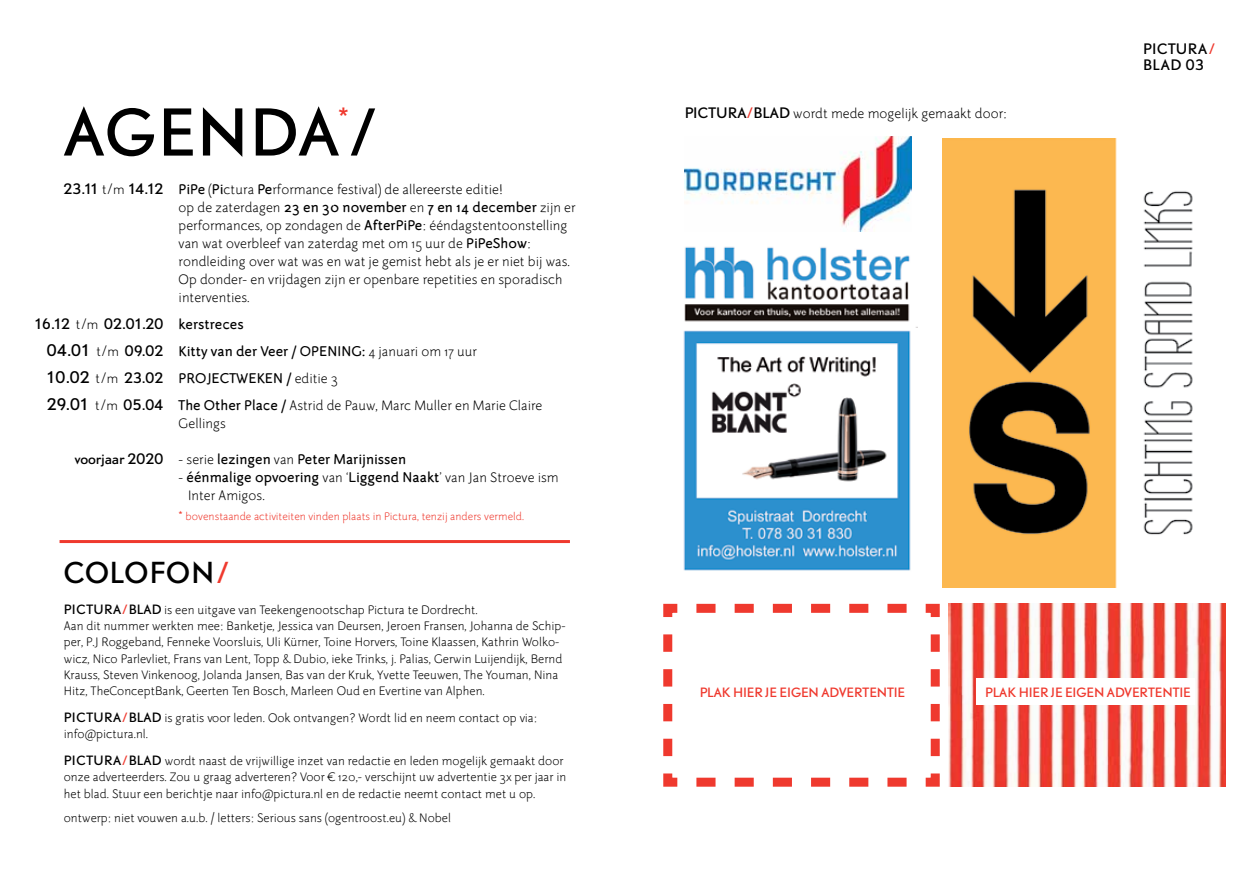
<style>
.page{position:relative;width:1259px;height:893px;background:#fff}
.page>*{position:absolute;margin:0;border:0;box-sizing:border-box;transform-origin:0 0}
.t1{font:60px "DTL Nobel T";letter-spacing:.015em;color:#000}
.t2{font:27px "DTL Nobel T";letter-spacing:.03em;color:#000}
.t3{font:21px "DTL Nobel T";color:#ef392e}
.t4{font:15px/18px "Serious Sans Pro";letter-spacing:.005em;color:#000}
.t5{font:700 15px/27px "Serious Sans Pro";letter-spacing:.005em;color:#000}
.t6{font:15px/27px "DTL Nobel T";letter-spacing:-.055em;color:#000;text-align:justify}
.t7{font:13.5px/16.2px "Serious Sans Pro";letter-spacing:.005em;color:#000}
.t8{font:13.5px "DTL Nobel T";letter-spacing:-.015em;color:#000}
.t9{font:13.5px/16.2px "DTL Nobel T";letter-spacing:.03em;color:#000}
.t10{font:12px "Serious Sans Pro";letter-spacing:.005em;color:#ef392e}
.t11{font:12px "DTL Nobel T";letter-spacing:.005em;color:#ef392e}
.s1{font-family:"DTL Nobel T Light"}
.s2{font-family:"DTL Nobel T Light";font-size:13.5px}
.s3{font-size:13.5px}
.s4{font-weight:700}
.s5{font-weight:400}
.s6{color:#ef392e}
.s7{font-family:"DTL Nobel T";font-size:12px}
.s8{font-family:"DTL Nobel T";font-size:12px;color:#ef392e}
.s9{font-family:"DTL Nobel T";font-size:13.5px}
.s10{font-family:"DTL Nobel T";font-size:13.5px;color:#ef392e}
</style>
<div class="page">
<img style="left:948px;top:604px;width:277px;height:183px">
<div style="left:976px;top:678px;width:218px;height:27px;background:#fff"></div>
<img style="left:683px;top:246px;width:235px;height:325px">
<img style="left:943px;top:138px;width:250px;height:449px">
<img style="left:684px;top:136px;width:227px;height:95px">
<hr style="left:60px;top:540px;width:510px;height:3px;background:#ef392e">
<svg style="left:663px;top:603px;width:277px;height:184px"></svg>
<h1 class="t1" style="left:64px;top:91px;width:316px">AGENDA/</h1>
<h3 class="t3" style="left:339px;top:102px;width:10px">*</h3>
<p class="t8" style="left:63px;top:179px;width:102px">23.11 <span class="s1">t/m</span> 14.12</p>
<p class="t8" style="left:34px;top:314px;width:131px">16.12 <span class="s1">t/m</span> 02.01.20</p>
<p class="t6" style="left:46px;top:336px;width:119px">04.01 <span class="s2">t/m</span> <span class="s3">09.02<br></span>10.02 <span class="s2">t/m</span> <span class="s3">23.02<br></span>29.01 <span class="s2">t/m</span> <span class="s3">05.04</span></p>
<p class="t8" style="left:75px;top:449px;width:90px">voorjaar 2020</p>
<p class="t4" style="left:179px;top:180px;width:398px"><span class="s4">PiPe</span> (<span class="s4">Pi</span>ctura <span class="s4">Pe</span>rformance festival) de allereerste editie!<br>op de zaterdagen <span class="s4">23 en 30 november</span> en <span class="s4">7 en 14 december</span> zijn er performances, op zondagen de <span class="s4">AfterPiPe</span>: ééndagstentoonstelling van wat overbleef van zaterdag met om 15 uur de <span class="s4">PiPeShow</span>: rondleiding over wat was en wat je gemist hebt als je er niet bij was.<br>Op donder- en vrijdagen zijn er openbare repetities en sporadisch interventies.</p>
<p class="t5" style="left:179px;top:311px;width:365px">kerstreces<br>Kitty van der Veer / OPENING: <span class="s5">4 januari om 17 uur </span>PROJECTWEKEN / <span class="s5">editie 3<br></span>The Other Place / <span class="s5">Astrid de Pauw, Marc Muller en Marie Claire</span></p>
<p class="t4" style="left:179px;top:414px;width:49px">Gellings</p>
<p class="t5" style="left:179px;top:446px;width:229px"><span class="s5">- serie</span> lezingen <span class="s5">van</span> Peter Marijnissen</p>
<p class="t4" style="left:188px;top:468px;width:372px;text-indent:-9px">- <span class="s4">éénmalige opvoering</span> van ‘<span class="s4">Liggend Naakt</span>’ van Jan Stroeve ism<br>Inter Amigos.</p>
<p class="t10" style="left:179px;top:509px;width:347px"><span class="s4">*</span> bovenstaande activiteiten vinden plaats in Pictura, tenzij anders vermeld.</p>
<h2 class="t2" style="left:64px;top:555px;width:168px">COLOFON<span class="s6">/</span></h2>
<p class="t7" style="left:64px;top:601px;width:503px"><span class="s7">PICTURA</span><span class="s8">/</span><span class="s7">BLAD</span> is een uitgave van Teekengenootschap Pictura te Dordrecht.<br>Aan dit nummer werkten mee: Banketje, Jessica van Deursen, Jeroen Fransen, Johanna de Schip&shy;per, P.J Roggeband, Fenneke Voorsluis, Uli Kürner, Toine Horvers, Toine Klaassen, Kathrin Wolko&shy;wicz, Nico Parlevliet, Frans van Lent, Topp &amp; Dubio, ieke Trinks, j. Palias, Gerwin Luijendijk, Bernd Krauss, Steven Vinkenoog, Jolanda Jansen, Bas van der Kruk, Yvette Teeuwen, The Youman, Nina Hitz, TheConceptBank, Geerten Ten Bosch, Marleen Oud en Evertine van Alphen.</p>
<p class="t7" style="left:64px;top:709px;width:475px"><span class="s7">PICTURA</span><span class="s8">/</span><span class="s7">BLAD</span> is gratis voor leden. Ook ontvangen? Wordt lid en neem contact op via: info@pictura.nl.</p>
<p class="t7" style="left:64px;top:752px;width:504px"><span class="s7">PICTURA</span><span class="s8">/</span><span class="s7">BLAD</span> wordt naast de vrijwillige inzet van redactie en leden mogelijk gemaakt door onze adverteerders. Zou u graag adverteren? Voor € 120,- verschijnt uw advertentie 3x per jaar in het blad. Stuur een berichtje naar info@pictura.nl en de redactie neemt contact met u op.</p>
<p class="t7" style="left:64px;top:809px;width:389px">ontwerp: niet vouwen a.u.b. / letters: Serious sans (ogentroost.eu) &amp; Nobel</p>
<p class="t4" style="left:685px;top:103px;width:324px"><span class="s9">PICTURA</span><span class="s10">/</span><span class="s9">BLAD</span> wordt mede mogelijk gemaakt door:</p>
<p class="t9" style="left:1143px;top:40px;width:74px">PICTURA<span class="s6">/<br></span>BLAD 03</p>
<p class="t11" style="left:699px;top:684px;width:207px">PLAK HIER JE EIGEN ADVERTENTIE</p>
<p class="t11" style="left:985px;top:684px;width:207px">PLAK HIER JE EIGEN ADVERTENTIE</p>
</div>
